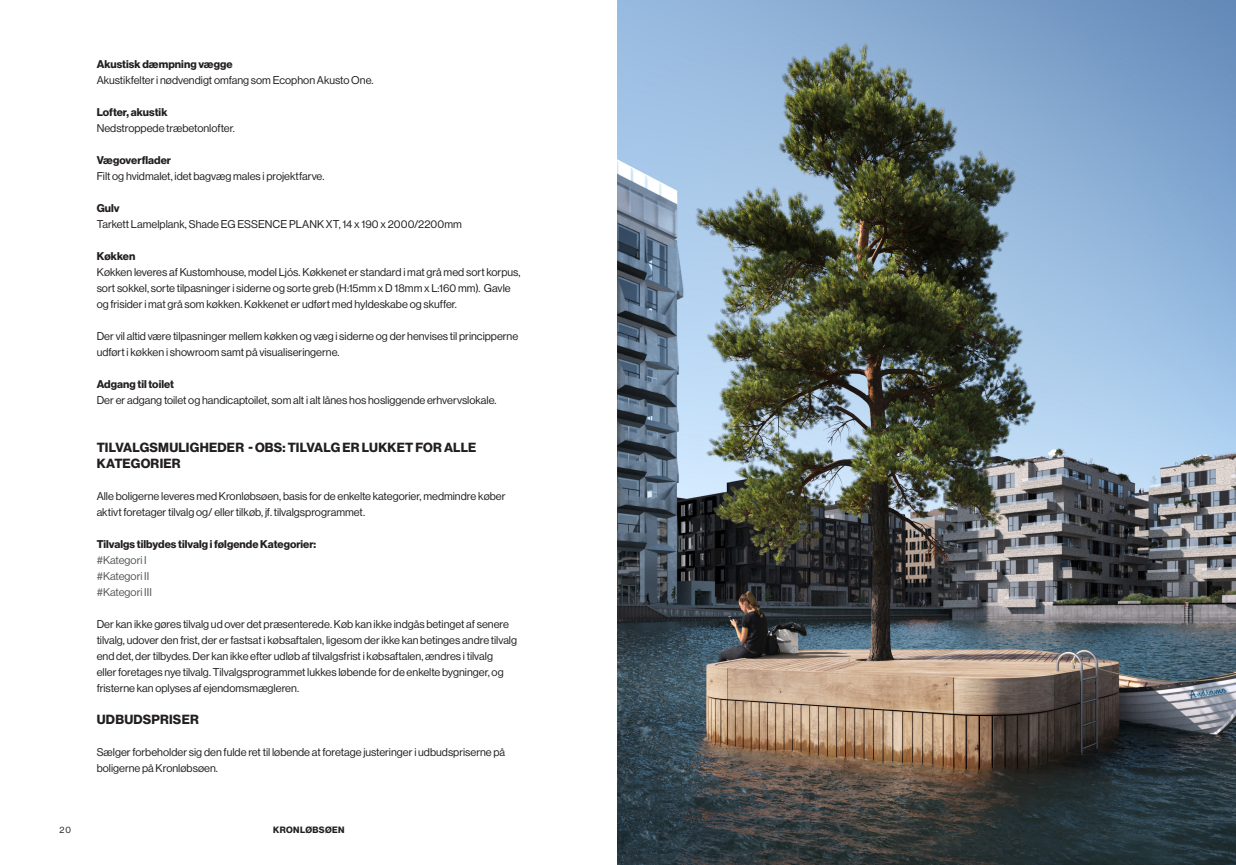
<style>
.page{position:relative;width:1236px;height:865px;background:#fff}
.page>*{position:absolute;margin:0;border:0;box-sizing:border-box;transform-origin:0 0}
.t1{font:13px/16px "N Haas Grotesk DS Pro 75 Bd";letter-spacing:.02em;color:#231f20}
.t2{font:11px/16px "N Haas Grotesk DS Pro 55 Rg";color:#231f20}
.t3{font:11px "N Haas Grotesk DS Pro 75 Bd";letter-spacing:.005em;color:#231f20}
.t4{font:11px/16px "N Haas Grotesk DS Pro 55 Rg";color:#57585a}
.t5{font:9px "N Haas Grotesk DS Pro 75 Bd";letter-spacing:.04em;color:#231f20}
.t6{font:9px "N Haas Grotesk DS Pro 55 Rg";color:#231f20}
</style>
<div class="page">
<img style="left:618px;top:0;width:618px;height:865px">
<p class="t3" style="left:97px;top:58px;width:137px">Akustisk dæmpning vægge</p>
<p class="t2" style="left:97px;top:73px;width:278px">Akustikfelter i nødvendigt omfang som Ecophon Akusto One.</p>
<p class="t3" style="left:97px;top:106px;width:72px">Lofter, akustik</p>
<p class="t2" style="left:97px;top:121px;width:140px">Nedstroppede træbetonlofter.</p>
<p class="t3" style="left:97px;top:154px;width:76px">Vægoverflader</p>
<p class="t2" style="left:97px;top:169px;width:229px">Filt og hvidmalet, idet bagvæg males i projektfarve.</p>
<p class="t3" style="left:97px;top:202px;width:25px">Gulv</p>
<p class="t2" style="left:97px;top:217px;width:367px">Tarkett Lamelplank, Shade EG ESSENCE PLANK XT, 14 x 190 x 2000/2200mm</p>
<p class="t3" style="left:97px;top:250px;width:40px">Køkken</p>
<p class="t2" style="left:97px;top:265px;width:425px">Køkken leveres af Kustomhouse, model Ljós. Køkkenet er standard i mat grå med sort korpus, sort sokkel, sorte tilpasninger i siderne og sorte greb (H:15mm x D 18mm x L:160 mm). Gavle og frisider i mat grå som køkken. Køkkenet er udført med hyldeskabe og skuffer.</p>
<p class="t2" style="left:97px;top:329px;width:423px">Der vil altid være tilpasninger mellem køkken og væg i siderne og der henvises til principperne udført i køkken i showroom samt på visualiseringerne.</p>
<p class="t3" style="left:97px;top:378px;width:79px">Adgang til toilet</p>
<p class="t2" style="left:97px;top:393px;width:401px">Der er adgang toilet og handicaptoilet, som alt i alt lånes hos hosliggende erhvervslokale.</p>
<p class="t1" style="left:97px;top:439px;width:381px">TILVALGSMULIGHEDER - OBS: TILVALG ER LUKKET FOR ALLE<br>KATEGORIER</p>
<p class="t2" style="left:97px;top:489px;width:410px">Alle boligerne leveres med Kronløbsøen, basis for de enkelte kategorier, medmindre køber aktivt foretager tilvalg og/ eller tilkøb, jf. tilvalgsprogrammet.</p>
<p class="t3" style="left:97px;top:538px;width:221px">Tilvalgs tilbydes tilvalg i følgende Kategorier:</p>
<p class="t4" style="left:97px;top:553px;width:57px">#Kategori I #Kategori II #Kategori III</p>
<p class="t2" style="left:97px;top:617px;width:422px">Der kan ikke gøres tilvalg ud over det præsenterede. Køb kan ikke indgås betinget af senere tilvalg, udover den frist, der er fastsat i købsaftalen, ligesom der ikke kan betinges andre tilvalg end det, der tilbydes. Der kan ikke efter udløb af tilvalgsfrist i købsaftalen, ændres i tilvalg<br>eller foretages nye tilvalg. Tilvalgsprogrammet lukkes løbende for de enkelte bygninger, og fristerne kan oplyses af ejendomsmægleren.</p>
<p class="t1" style="left:97px;top:711px;width:104px">UDBUDSPRISER</p>
<p class="t2" style="left:97px;top:745px;width:410px">Sælger forbeholder sig den fulde ret til løbende at foretage justeringer i udbudspriserne på boligerne på Kronløbsøen.</p>
<p class="t6" style="left:60px;top:825px;width:13px">20</p>
<p class="t5" style="left:273px;top:824px;width:73px">KRONLØBSØEN</p>
</div>
